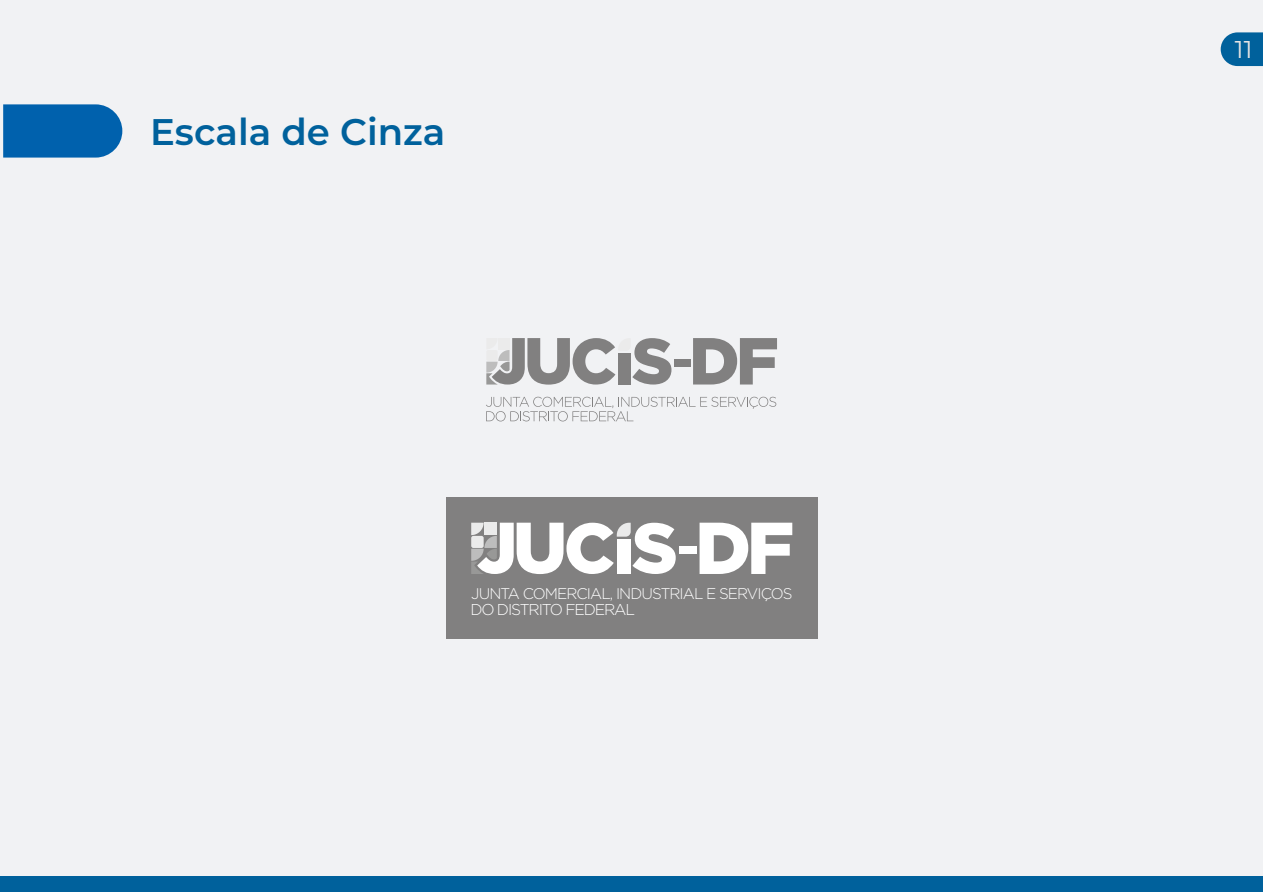
<style>
.page{position:relative;width:1263px;height:892px;background:#fff}
.page>*{position:absolute;margin:0;border:0;box-sizing:border-box;transform-origin:0 0}
.t1{font:600 37.05px "Montserrat";color:#00619c}
.t2{font:24.3px "Montserrat";color:#e4e4e4}
.t3{font:300 15.6px "Gotham";letter-spacing:-.075em;color:#fff}
.t4{font:300 15.45px "Gotham";letter-spacing:-.06em;color:#fff}
</style>
<div class="page">
<div style="left:0;top:0;width:1263px;height:891px;background:#f1f2f4"></div>
<svg style="left:1220px;top:32px;width:43px;height:34px"></svg>
<svg style="left:3px;top:104px;width:119px;height:53px;background:#0c68b0"></svg>
<div style="left:0;top:876px;width:1263px;height:15px;background:#00619c"></div>
<div style="left:674px;top:359px;width:16px;height:7px;background:#818080"></div>
<svg style="left:693px;top:338px;width:84px;height:46px"></svg>
<svg style="left:486px;top:338px;width:185px;height:46px"></svg>
<svg style="left:486px;top:396px;width:290px;height:25px"></svg>
<div style="left:445px;top:497px;width:372px;height:141px;background:#818080"></div>
<div style="left:678px;top:545px;width:18px;height:8px;background:#fff"></div>
<svg style="left:699px;top:522px;width:93px;height:51px"></svg>
<svg style="left:471px;top:522px;width:204px;height:52px"></svg>
<h1 class="t1" style="left:150px;top:105px;width:297px">Escala de Cinza</h1>
<p class="t4" style="left:471px;top:583px;width:323px">JUNTA COMERCIAL, INDUSTRIAL E SERVIÇOS</p>
<p class="t3" style="left:470px;top:599px;width:166px">DO DISTRITO FEDERAL</p>
<h2 class="t2" style="left:1234px;top:33px;width:19px">11</h2>
</div>
